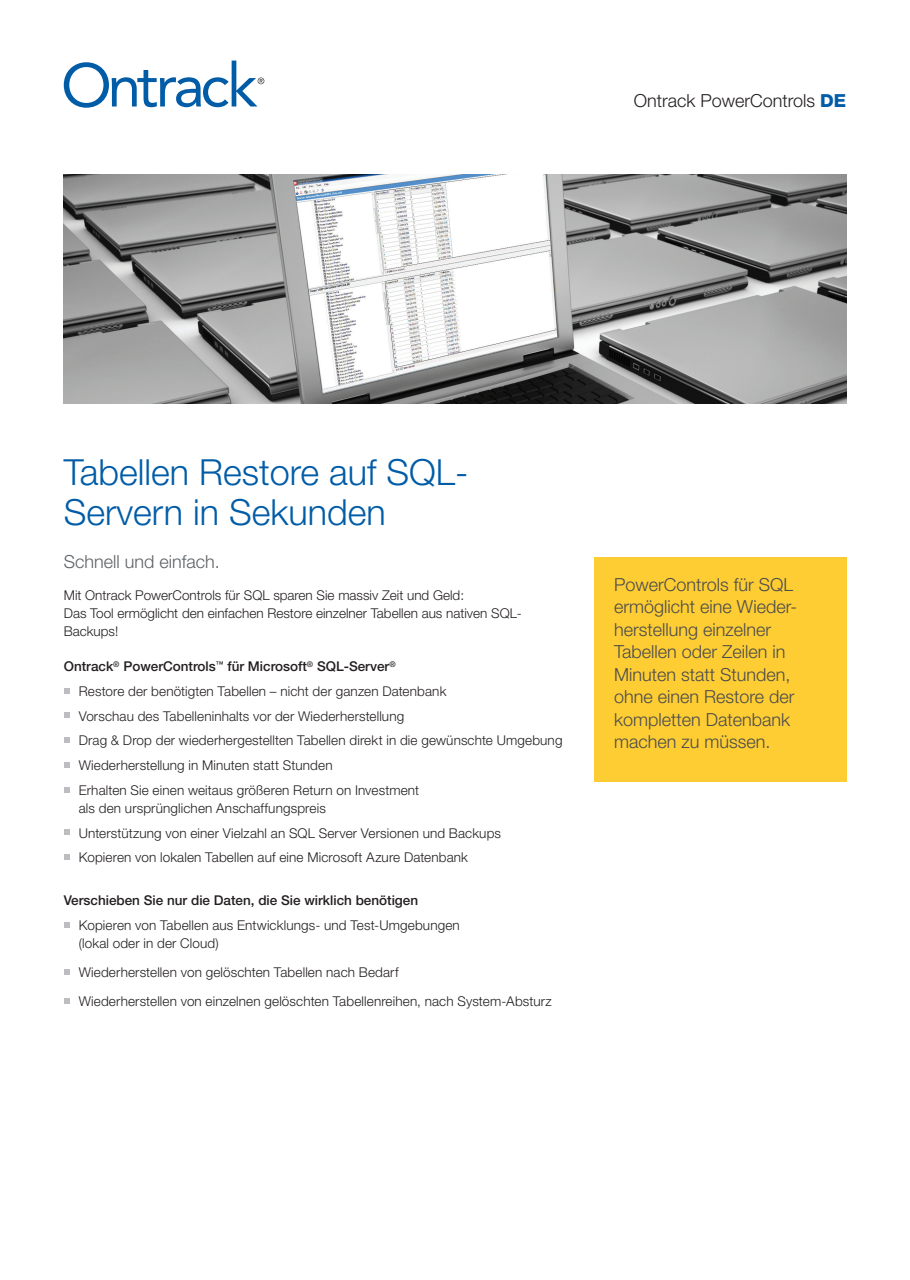
<style>
.page{position:relative;width:910px;height:1280px;background:#fff}
.page>*{position:absolute;margin:0;border:0;box-sizing:border-box;transform-origin:0 0}
.t1{font:300 36px/40.5px "Helvetica Neue LT Std";color:#015ca7}
.t2{font:300 18px/22.5px "Helvetica Neue LT Std";color:#4b4c4d}
.t3{font:300 18px "Helvetica Neue LT Std";color:#231f20}
.t4{font:300 18px "Helvetica Neue LT Std";color:#5e6367}
.t5{font:300 13.5px/24.8px "Helvetica Neue LT Std";letter-spacing:.01em;color:#231f20}
.t6{font:500 13.5px "Helvetica Neue LT Std";color:#231f20}
.s1{font-weight:800;color:#015ca7}
.s2{font-weight:500}
</style>
<div class="page">
<img style="left:64px;top:174px;width:782px;height:230px">
<svg style="left:64px;top:688px;width:6px;height:6px"></svg>
<svg style="left:64px;top:712px;width:6px;height:6px"></svg>
<svg style="left:64px;top:737px;width:6px;height:6px"></svg>
<svg style="left:64px;top:762px;width:6px;height:6px"></svg>
<svg style="left:64px;top:787px;width:6px;height:6px"></svg>
<svg style="left:64px;top:829px;width:6px;height:6px"></svg>
<svg style="left:64px;top:854px;width:6px;height:6px"></svg>
<svg style="left:64px;top:922px;width:6px;height:6px"></svg>
<svg style="left:64px;top:969px;width:6px;height:6px"></svg>
<svg style="left:64px;top:998px;width:6px;height:6px"></svg>
<div style="left:594px;top:557px;width:252px;height:225px;background:#fecd33"></div>
<svg style="left:64px;top:61px;width:200px;height:47px"></svg>
<h2 class="t3" style="left:634px;top:89px;width:214px">Ontrack PowerControls <span class="s1">DE</span></h2>
<h1 class="t1" style="left:64px;top:451px;width:406px">Tabellen Restore auf SQL-<br>Servern in Sekunden</h1>
<h2 class="t4" style="left:64px;top:551px;width:158px">Schnell und einfach.</h2>
<p class="t5" style="left:64px;top:586px;width:460px;line-height:18px">Mit Ontrack PowerControls für SQL sparen Sie massiv Zeit und Geld:<br>Das Tool ermöglicht den einfachen Restore einzelner Tabellen aus nativen SQL-<br>Backups!</p>
<p class="t5" style="left:79px;top:653px;width:485px;text-indent:-15px"><span class="s2">Ontrack</span><sup>®</sup> <span class="s2">PowerControls</span><sup>™</sup> <span class="s2">für Microsoft</span><sup>®</sup> <span class="s2">SQL-Server</span><sup>®<br></sup>Restore der benötigten Tabellen – nicht der ganzen Datenbank<br>Vorschau des Tabelleninhalts vor der Wiederherstellung<br>Drag &amp; Drop der wiederhergestellten Tabellen direkt in die gewünschte Umgebung Wiederherstellung in Minuten statt Stunden<br>Erhalten Sie einen weitaus größeren Return on Investment</p>
<p class="t5" style="left:79px;top:795px;width:424px">als den ursprünglichen Anschaffungspreis<br>Unterstützung von einer Vielzahl an SQL Server Versionen und Backups<br>Kopieren von lokalen Tabellen auf eine Microsoft Azure Datenbank</p>
<p class="t6" style="left:64px;top:892px;width:356px">Verschieben Sie nur die Daten, die Sie wirklich benötigen</p>
<p class="t5" style="left:79px;top:916px;width:383px;line-height:18px">Kopieren von Tabellen aus Entwicklungs- und Test-Umgebungen (lokal oder in der Cloud)</p>
<p class="t5" style="left:79px;top:957px;width:474px;line-height:29.2px">Wiederherstellen von gelöschten Tabellen nach Bedarf<br>Wiederherstellen von einzelnen gelöschten Tabellenreihen, nach System-Absturz</p>
<h2 class="t2" style="left:614px;top:573px;width:185px">PowerControls für SQL ermöglicht eine Wieder&shy;herstellung einzelner<br>Tabellen oder Zeilen in<br>Minuten statt Stunden, ohne einen Restore der kompletten Datenbank machen zu müssen.</h2>
</div>
